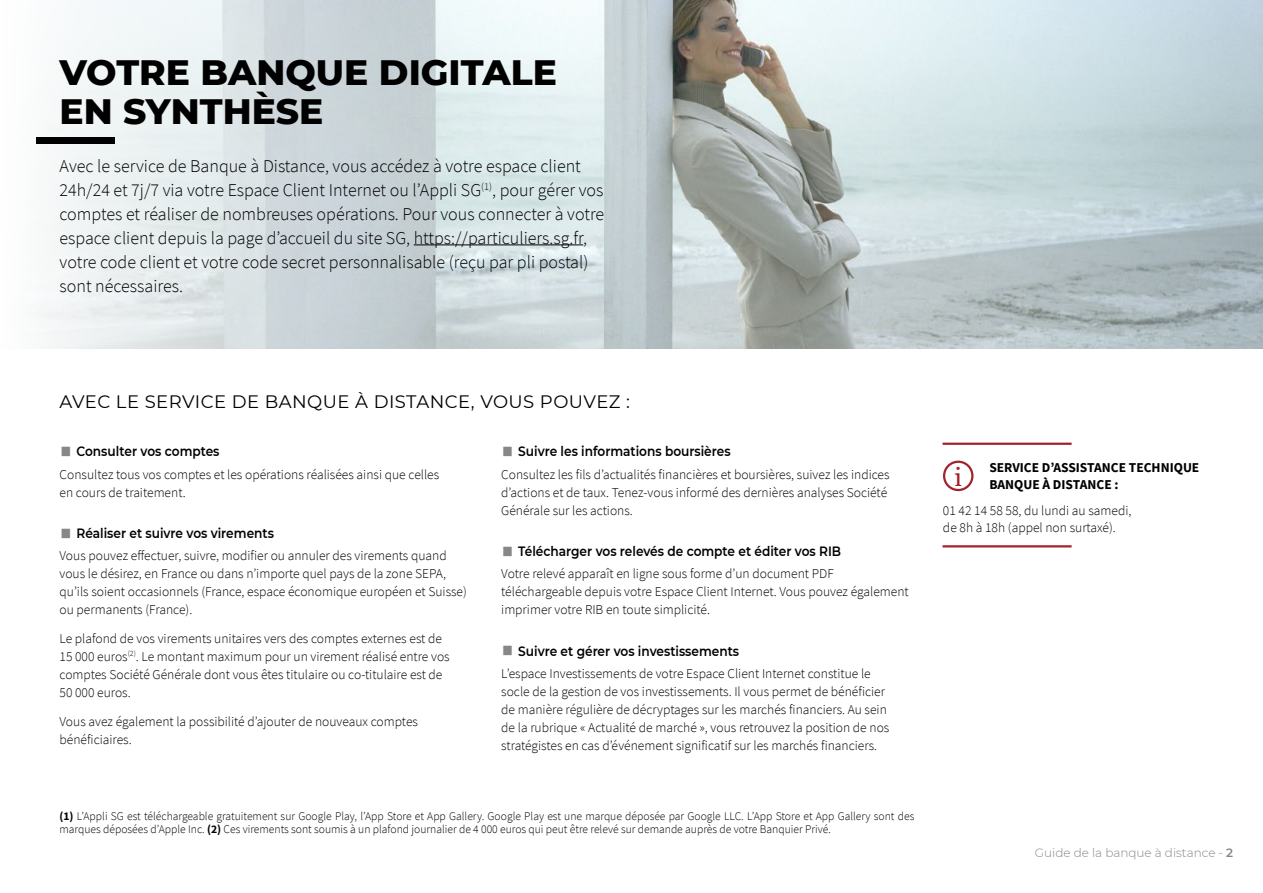
<style>
.page{position:relative;width:1263px;height:893px;background:#fff}
.page>*{position:absolute;margin:0;border:0;box-sizing:border-box;transform-origin:0 0}
.t1{font:800 36px/39px "Montserrat";color:#000}
.t2{font:25.65px "Georgia";color:#a1242d}
.t3{font:300 18px/24px "Source Sans Pro";color:#000}
.t4{font:18px "Montserrat";letter-spacing:.025em;color:#000}
.t5{font:300 13.5px/18px "Source Sans Pro";color:#000}
.t6{font:600 13.5px "Montserrat";color:#000;scale:.9 1}
.t7{font:700 13.5px/16.5px "Source Sans Pro";color:#000}
.t8{font:300 12px "Montserrat";color:#878787}
.t9{font:300 11.7px/13.5px "Source Sans Pro";color:#000}
.s1{font-weight:400;font-size:24px;color:#878787}
.s2{font-weight:700}
.s3{font-weight:600}
</style>
<div class="page">
<img style="left:606px;top:0;width:657px;height:349px">
<svg style="left:38px;top:0;width:568px;height:349px"></svg>
<hr style="left:414px;top:244px;width:169px;height:1px;background:#000">
<div style="left:36px;top:137px;width:78px;height:7px;background:#000"></div>
<hr style="left:942px;top:443px;width:129px;height:2px;background:#a1242d">
<hr style="left:942px;top:545px;width:129px;height:2px;background:#a1242d">
<div style="left:943px;top:461px;width:30px;height:30px;border:2px solid #a1242d;border-radius:50%"></div>
<h1 class="t1" style="left:60px;top:51px;width:499px">VOTRE BANQUE DIGITALE<br>EN SYNTHÈSE</h1>
<p class="t3" style="left:60px;top:154px;width:546px">Avec le service de Banque à Distance, vous accédez à votre espace client 24h/24 et 7j/7 via votre Espace Client Internet ou l’Appli SG<sup>(1)</sup>, pour gérer vos comptes et réaliser de nombreuses opérations. Pour vous connecter à votre espace client depuis la page d’accueil du site SG, https://particuliers.sg.fr, votre code client et votre code secret personnalisable (reçu par pli postal) sont nécessaires.</p>
<h3 class="t4" style="left:60px;top:389px;width:572px">AVEC LE SERVICE DE BANQUE À DISTANCE, VOUS POUVEZ :</h3>
<p class="t6" style="left:60px;top:442px;width:179px"><span class="s1">■</span> Consulter vos comptes</p>
<p class="t5" style="left:60px;top:465px;width:381px">Consultez tous vos comptes et les opérations réalisées ainsi que celles en cours de traitement.</p>
<p class="t6" style="left:60px;top:524px;width:240px"><span class="s1">■</span> Réaliser et suivre vos virements</p>
<p class="t5" style="left:60px;top:547px;width:409px">Vous pouvez effectuer, suivre, modifier ou annuler des virements quand vous le désirez, en France ou dans n’importe quel pays de la zone SEPA, qu’ils soient occasionnels (France, espace économique européen et Suisse) ou permanents (France).</p>
<p class="t5" style="left:60px;top:629px;width:392px">Le plafond de vos virements unitaires vers des comptes externes est de 15 000 euros<sup>(2)</sup>. Le montant maximum pour un virement réalisé entre vos comptes Société Générale dont vous êtes titulaire ou co-titulaire est de 50 000 euros.</p>
<p class="t5" style="left:60px;top:712px;width:360px">Vous avez également la possibilité d’ajouter de nouveaux comptes bénéficiaires.</p>
<p class="t6" style="left:501px;top:442px;width:256px"><span class="s1">■</span> Suivre les informations boursières</p>
<p class="t5" style="left:501px;top:465px;width:390px">Consultez les fils d’actualités financières et boursières, suivez les indices d’actions et de taux. Tenez-vous informé des dernières analyses Société<br>Générale sur les actions.</p>
<p class="t6" style="left:501px;top:542px;width:379px"><span class="s1">■</span> Télécharger vos relevés de compte et éditer vos RIB</p>
<p class="t5" style="left:501px;top:565px;width:409px">Votre relevé apparaît en ligne sous forme d’un document PDF téléchargeable depuis votre Espace Client Internet. Vous pouvez également imprimer votre RIB en toute simplicité.</p>
<p class="t6" style="left:501px;top:641px;width:266px"><span class="s1">■</span> Suivre et gérer vos investissements</p>
<p class="t5" style="left:501px;top:664px;width:390px">L’espace Investissements de votre Espace Client Internet constitue le socle de la gestion de vos investissements. Il vous permet de bénéficier de manière régulière de décryptages sur les marchés financiers. Au sein de la rubrique « Actualité de marché », vous retrouvez la position de nos stratégistes en cas d’événement significatif sur les marchés financiers.</p>
<p class="t9" style="left:60px;top:809px;width:856px"><span class="s2">(1)</span> L’Appli SG est téléchargeable gratuitement sur Google Play, l’App Store et App Gallery. Google Play est une marque déposée par Google LLC. L’App Store et App Gallery sont des marques déposées d’Apple Inc. <span class="s2">(2)</span> Ces virements sont soumis à un plafond journalier de 4 000 euros qui peut être relevé sur demande auprès de votre Banquier Privé.</p>
<p class="t7" style="left:989px;top:459px;width:212px">SERVICE D’ASSISTANCE TECHNIQUE<br>BANQUE À DISTANCE :</p>
<p class="t5" style="left:943px;top:502px;width:190px;line-height:16.5px">01 42 14 58 58, du lundi au samedi, de 8h à 18h (appel non surtaxé).</p>
<h2 class="t2" style="left:955px;top:461px;width:9px">i</h2>
<p class="t8" style="left:1035px;top:845px;width:200px">Guide de la banque à distance - <span class="s3">2</span></p>
</div>
